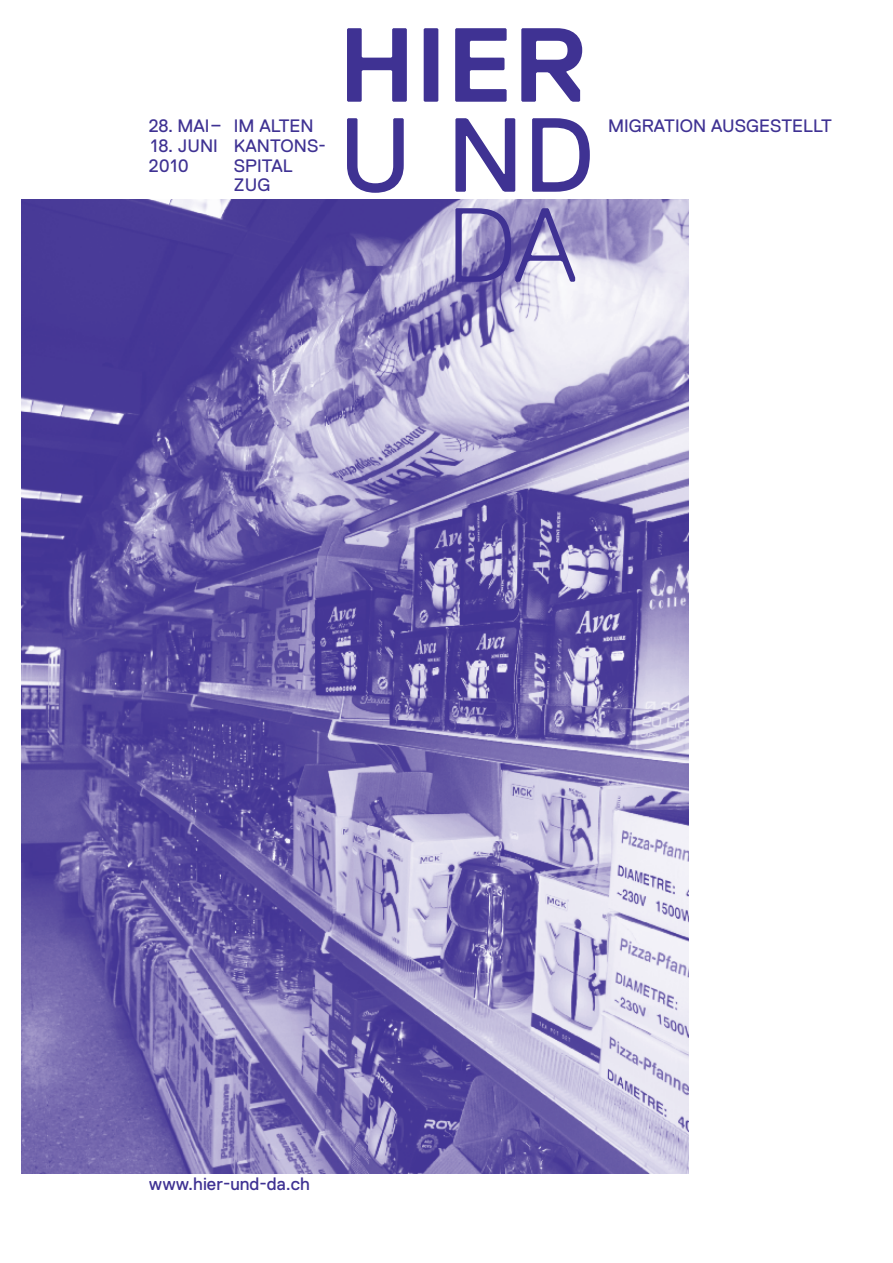
<style>
.page{position:relative;width:893px;height:1263px;background:#fff}
.page>*{position:absolute;margin:0;border:0;box-sizing:border-box;transform-origin:0 0}
.t1{font:700 105px "Replica";color:#3f3293}
.t2{font:105px "Replica";color:#3f3293}
.t3{font:300 105px "Replica";color:#3f3293}
.t4{font:18px/19.6px "Replica";color:#3f3293}
.t5{font:18px/19.6px "Replica";letter-spacing:.03em;color:#3f3293}
</style>
<div class="page">
<img style="left:21px;top:200px;width:668px;height:974px">
<p class="t4" style="left:149px;top:118px;width:74px">28. MAI–</p>
<p class="t5" style="left:149px;top:138px;width:71px">18. JUNI<br>2010</p>
<h1 class="t1" style="left:339px;top:28px;width:249px">HIER</h1>
<h1 class="t2" style="left:339px;top:118px;width:257px">U ND</h1>
<h1 class="t3" style="left:447px;top:208px;width:132px">DA</h1>
<p class="t4" style="left:234px;top:118px;width:81px">IM ALTEN</p>
<p class="t4" style="left:608px;top:118px;width:225px">MIGRATION AUSGESTELLT</p>
<p class="t4" style="left:234px;top:138px;width:93px">KANTONS-<br>SPITAL<br>ZUG</p>
<p class="t4" style="left:149px;top:1176px;width:163px">www.hier-und-da.ch</p>
</div>
